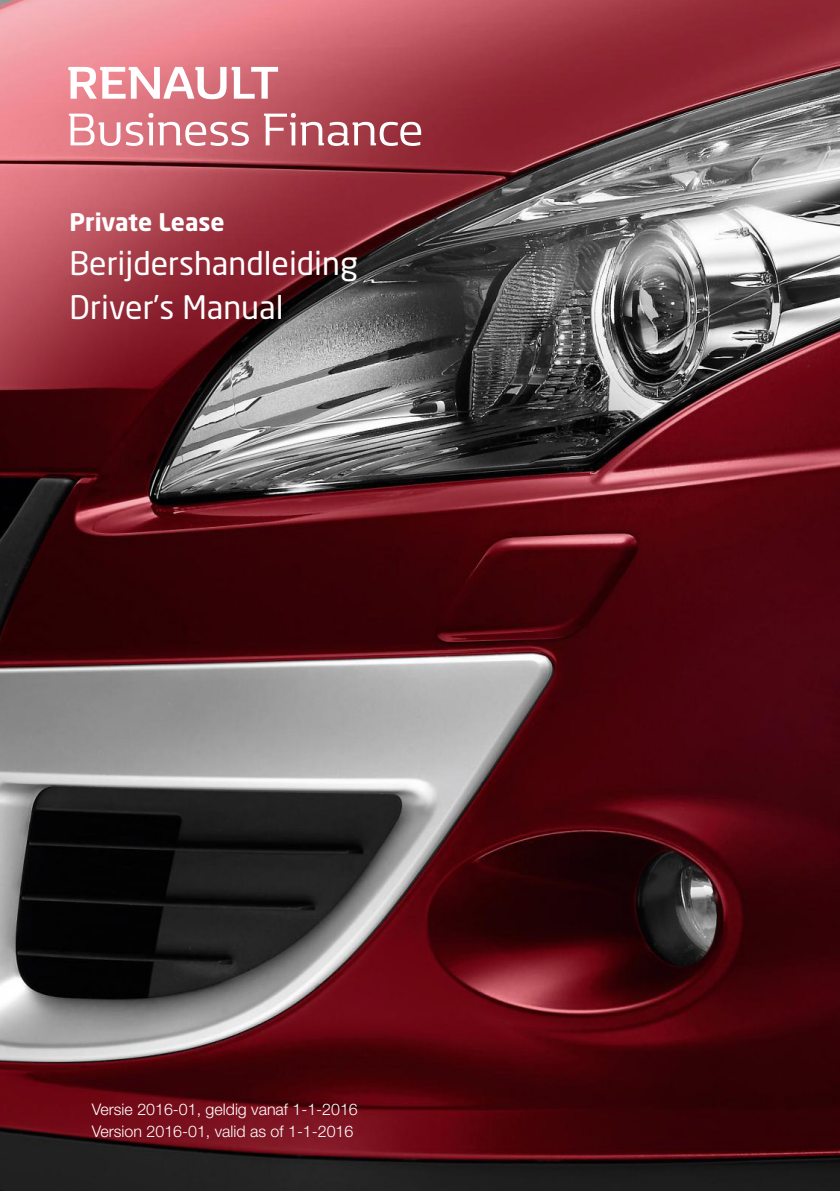
<style>
.page{position:relative;width:840px;height:1191px;background:#fff}
.page>*{position:absolute;margin:0;border:0;box-sizing:border-box;transform-origin:0 0}
.t1{font:32px "Neo Sans Std";color:#fff}
.t2{font:700 24px "Neo Sans Std";color:#fff}
.t3{font:300 16px "Helvetica Neue LT Std";color:#fff}
</style>
<div class="page">
<img style="left:0;top:0;width:839px;height:1191px">
<svg style="left:68px;top:67px;width:210px;height:32px"></svg>
<svg style="left:69px;top:114px;width:51px;height:32px"></svg>
<svg style="left:126px;top:113px;width:123px;height:33px"></svg>
<svg style="left:264px;top:113px;width:157px;height:33px"></svg>
<p class="t2" style="left:69px;top:206px;width:157px">Private Lease</p>
<p class="t1" style="left:69px;top:243px;width:290px">Berijdershandleiding</p>
<p class="t1" style="left:69px;top:287px;width:215px">Driver’s Manual</p>
<p class="t3" style="left:92px;top:1099px;width:267px">Versie 2016-01, geldig vanaf 1-1-2016</p>
<p class="t3" style="left:92px;top:1121px;width:263px">Version 2016-01, valid as of 1-1-2016</p>
</div>
